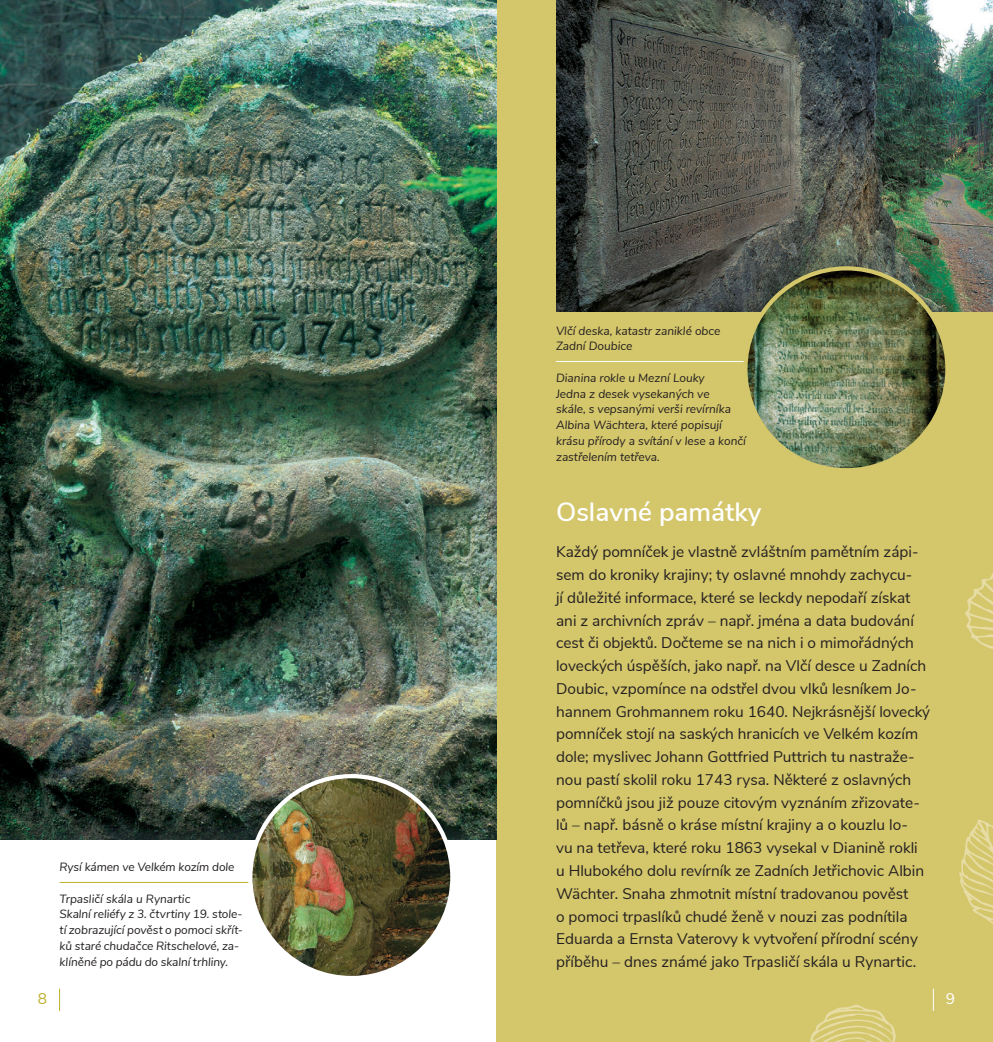
<style>
.page{position:relative;width:993px;height:1042px;background:#fff}
.page>*{position:absolute;margin:0;border:0;box-sizing:border-box;transform-origin:0 0}
.t1{font:600 26.25px "Nunito Sans";color:#fff}
.t2{font:15.4px/22.8px "Nunito Sans";color:#231f20}
.t3{font:15.4px "Nunito Sans";color:#bfaf2b}
.t4{font:15.4px "Nunito Sans";color:#fff}
.t5{font:italic 11.9px/15.8px "Nunito Sans";color:#231f20}
</style>
<div class="page">
<div style="left:496px;top:0;width:496px;height:1042px;background:#d4c66b"></div>
<svg style="left:810px;top:1004px;width:86px;height:38px"></svg>
<svg style="left:965px;top:574px;width:27px;height:75px"></svg>
<svg style="left:959px;top:819px;width:33px;height:104px"></svg>
<img style="left:0;top:0;width:496px;height:839px">
<img style="left:556px;top:0;width:436px;height:311px">
<hr style="left:556px;top:361px;width:225px;height:1px;background:#fff">
<img style="left:745px;top:268px;width:202px;height:202px;border-radius:50%">
<div style="left:743px;top:266px;width:206px;height:206px;border:4px solid #d4c66b;border-radius:50%"></div>
<hr style="left:60px;top:882px;width:225px;height:1px;background:#bfaf2b">
<img style="left:250px;top:776px;width:202px;height:202px;border-radius:50%">
<div style="left:248px;top:774px;width:206px;height:206px;border:4px solid #fff;border-radius:50%"></div>
<svg style="left:59px;top:988px;width:1px;height:23px"></svg>
<svg style="left:932px;top:989px;width:1px;height:22px"></svg>
<p class="t5" style="left:556px;top:323px;width:166px">Vlčí deska, katastr zaniklé obce<br>Zadní Doubice</p>
<p class="t5" style="left:556px;top:370px;width:191px">Dianina rokle u Mezní Louky<br>Jedna z desek vysekaných ve<br>skále, s vepsanými verši revírníka<br>Albina Wächtera, které popisují krásu přírody a svítání v lese a končí zastřelením tetřeva.</p>
<p class="t5" style="left:60px;top:859px;width:176px">Rysí kámen ve Velkém kozím dole</p>
<p class="t5" style="left:60px;top:891px;width:185px">Trpasličí skála u Rynartic<br>Skalní reliéfy z 3. čtvrtiny 19. stole&shy;tí zobrazující pověst o pomoci skřít&shy;ků staré chudačce Ritschelové, za&shy;klíněné po pádu do skalní trhliny.</p>
<h1 class="t1" style="left:556px;top:494px;width:207px">Oslavné památky</h1>
<p class="t2" style="left:556px;top:541px;width:375px">Každý pomníček je vlastně zvláštním pamětním zápi&shy;sem do kroniky krajiny; ty oslavné mnohdy zachycu-<br>jí důležité informace, které se leckdy nepodaří získat ani z archivních zpráv – např. jména a data budování cest či objektů. Dočteme se na nich i o mimořádných loveckých úspěších, jako např. na Vlčí desce u Zadních Doubic, vzpomínce na odstřel dvou vlků lesníkem Jo&shy;hannem Grohmannem roku 1640. Nejkrásnější lovecký pomníček stojí na saských hranicích ve Velkém kozím dole; myslivec Johann Gottfried Puttrich tu nastraže&shy;nou pastí skolil roku 1743 rysa. Některé z oslavných pomníčků jsou již pouze citovým vyznáním zřizovate&shy;lů – např. básně o kráse místní krajiny a o kouzlu lo-<br>vu na tetřeva, které roku 1863 vysekal v Dianině rokli u Hlubokého dolu revírník ze Zadních Jetřichovic Albin Wächter. Snaha zhmotnit místní tradovanou pověst<br>o pomoci trpaslíků chudé ženě v nouzi zas podnítila Eduarda a Ernsta Vaterovy k vytvoření přírodní scény příběhu – dnes známé jako Trpasličí skála u Rynartic.</p>
<p class="t3" style="left:38px;top:988px;width:11px">8</p>
<p class="t4" style="left:945px;top:988px;width:11px">9</p>
</div>
